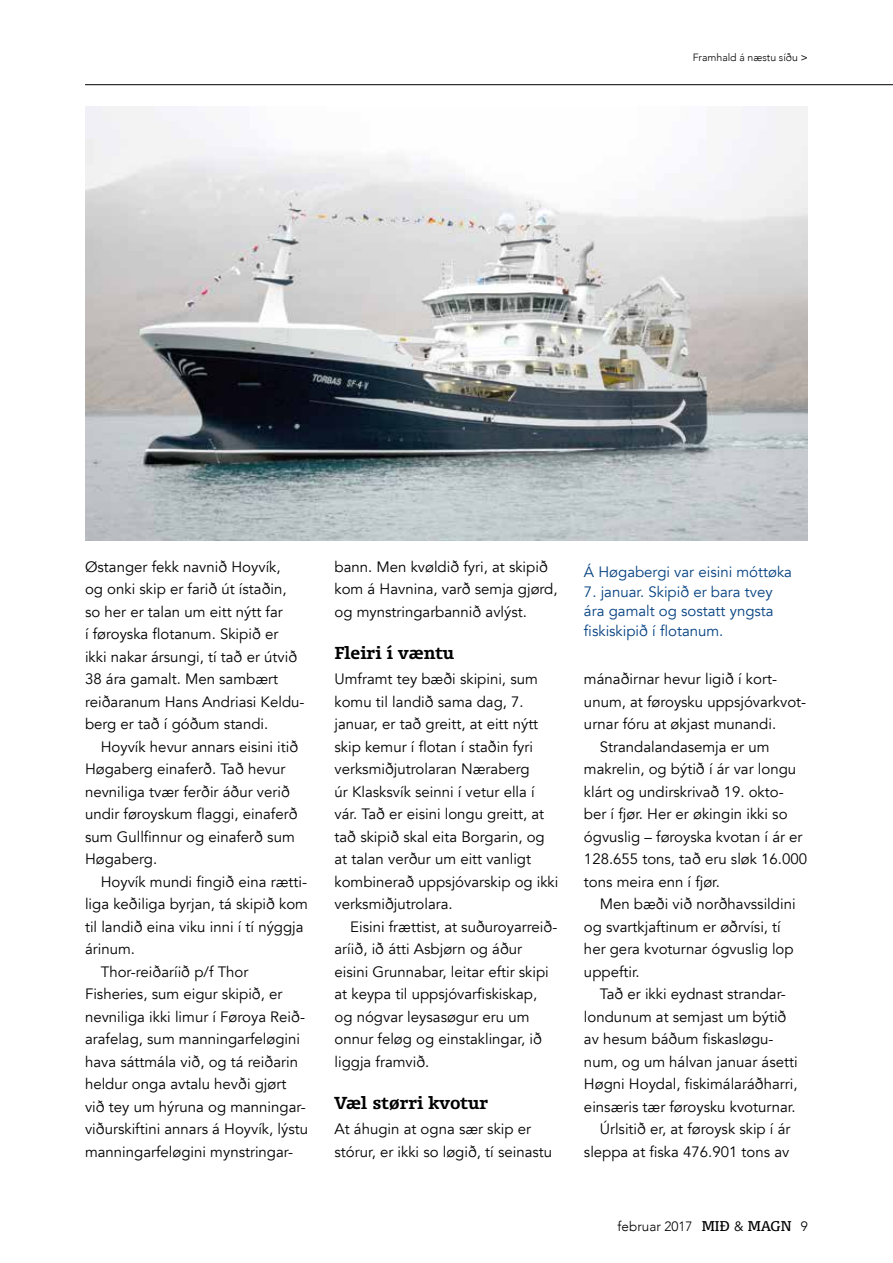
<style>
.page{position:relative;width:893px;height:1263px;background:#fff}
.page>*{position:absolute;margin:0;border:0;box-sizing:border-box;transform-origin:0 0}
.t1{font:16.5px "FF Olsen TF Bold FB";color:#000}
.t2{font:15px/22.5px "Avenir";color:#000}
.t3{font:15px/19.5px "Avenir";color:#054181;text-align:justify}
.t4{font:300 13.5px "Avenir";color:#000}
.t5{font:300 10.5px "Avenir";color:#000}
.s1{font-weight:500}
.s2{font-family:"FF Olsen TF Regular FB";font-weight:400}
.s3{font-weight:400}
</style>
<div class="page">
<hr style="left:85px;top:84px;width:808px;height:1px;background:#000">
<img style="left:85px;top:106px;width:723px;height:435px">
<p class="t5" style="left:693px;top:51px;width:117px">Framhald á næstu síðu <span class="s1">&gt;</span></p>
<p class="t2" style="left:85px;top:555px;width:221px">Østanger fekk navnið Hoyvík,<br>og onki skip er farið út ístaðin, so her er talan um eitt nýtt far<br>í føroyska flotanum. Skipið er<br>ikki nakar ársungi, tí tað er útvið<br>38 ára gamalt. Men sambært reiðaranum Hans Andriasi Keldu&shy;berg er tað í góðum standi.</p>
<p class="t2" style="left:85px;top:735px;width:215px;text-indent:16px">Hoyvík hevur annars eisini itið<br>Høgaberg einaferð. Tað hevur nevniliga tvær ferðir áður verið undir føroyskum flaggi, einaferð sum Gullfinnur og einaferð sum<br>Høgaberg.</p>
<p class="t2" style="left:101px;top:870px;width:208px">Hoyvík mundi fingið eina rætti-</p>
<p class="t2" style="left:85px;top:893px;width:225px">liga keðiliga byrjan, tá skipið kom</p>
<p class="t2" style="left:85px;top:915px;width:220px">til landið eina viku inni í tí nýggja</p>
<p class="t2" style="left:85px;top:938px;width:51px">árinum.</p>
<p class="t2" style="left:101px;top:960px;width:149px">Thor-reiðaríið p/f Thor</p>
<p class="t2" style="left:85px;top:983px;width:199px">Fisheries, sum eigur skipið, er</p>
<p class="t2" style="left:85px;top:1005px;width:221px">nevniliga ikki limur í Føroya Reið-</p>
<p class="t2" style="left:85px;top:1028px;width:216px">arafelag, sum manningarfeløgini</p>
<p class="t2" style="left:85px;top:1050px;width:215px">hava sáttmála við, og tá reiðarin</p>
<p class="t2" style="left:85px;top:1073px;width:203px">heldur onga avtalu hevði gjørt</p>
<p class="t2" style="left:85px;top:1095px;width:222px">við tey um hýruna og manningar-</p>
<p class="t2" style="left:85px;top:1118px;width:225px">viðurskiftini annars á Hoyvík, lýstu</p>
<p class="t2" style="left:85px;top:1140px;width:210px">manningarfeløgini mynstringar-</p>
<p class="t2" style="left:334px;top:555px;width:225px">bann. Men kvøldið fyri, at skipið kom á Havnina, varð semja gjørd, og mynstringarbannið avlýst.</p>
<p class="t1" style="left:334px;top:642px;width:121px">Fleiri í væntu</p>
<p class="t2" style="left:334px;top:668px;width:225px">Umframt tey bæði skipini, sum komu til landið sama dag, 7. januar, er tað greitt, at eitt nýtt skip kemur í flotan í staðin fyri verksmiðjutrolaran Næraberg<br>úr Klasksvík seinni í vetur ella í vár. Tað er eisini longu greitt, at tað skipið skal eita Borgarin, og at talan verður um eitt vanligt kombinerað uppsjóvarskip og ikki verksmiðjutrolara.</p>
<p class="t2" style="left:334px;top:915px;width:224px;text-indent:16px">Eisini frættist, at suðuroyarreið&shy;aríið, ið átti Asbjørn og áður eisini Grunnabar, leitar eftir skipi at keypa til uppsjóvarfiskiskap, og nógvar leysasøgur eru um onnur feløg og einstaklingar, ið liggja framvið.</p>
<p class="t1" style="left:334px;top:1092px;width:155px">Væl størri kvotur</p>
<p class="t2" style="left:334px;top:1118px;width:219px">At áhugin at ogna sær skip er stórur, er ikki so løgið, tí seinastu</p>
<p class="t3" style="left:584px;top:562px;width:210px">Á Høgabergi var eisini móttøka</p>
<p class="t3" style="left:584px;top:582px;width:191px">7. januar. Skipið er bara tvey ára gamalt og sostatt yngsta fiskiskipið í flotanum.</p>
<p class="t2" style="left:584px;top:668px;width:194px">mánaðirnar hevur ligið í kort-</p>
<p class="t2" style="left:584px;top:690px;width:224px">unum, at føroysku uppsjóvarkvot-</p>
<p class="t2" style="left:584px;top:713px;width:194px">urnar fóru at økjast munandi.</p>
<p class="t2" style="left:600px;top:735px;width:171px">Strandalandasemja er um</p>
<p class="t2" style="left:584px;top:758px;width:214px">makrelin, og býtið í ár var longu</p>
<p class="t2" style="left:584px;top:780px;width:201px">klárt og undirskrivað 19. okto-</p>
<p class="t2" style="left:584px;top:803px;width:205px">ber í fjør. Her er økingin ikki so</p>
<p class="t2" style="left:584px;top:825px;width:220px">ógvuslig – føroyska kvotan í ár er</p>
<p class="t2" style="left:584px;top:848px;width:225px">128.655 tons, tað eru sløk 16.000</p>
<p class="t2" style="left:584px;top:870px;width:138px">tons meira enn í fjør.</p>
<p class="t2" style="left:600px;top:893px;width:197px">Men bæði við norðhavssildini</p>
<p class="t2" style="left:584px;top:915px;width:198px">og svartkjaftinum er øðrvísi, tí</p>
<p class="t2" style="left:584px;top:938px;width:211px">her gera kvoturnar ógvuslig lop</p>
<p class="t2" style="left:584px;top:960px;width:57px">uppeftir.</p>
<p class="t2" style="left:600px;top:983px;width:188px">Tað er ikki eydnast strandar-</p>
<p class="t2" style="left:584px;top:1005px;width:204px">londunum at semjast um býtið</p>
<p class="t2" style="left:584px;top:1028px;width:191px">av hesum báðum fiskasløgu-</p>
<p class="t2" style="left:584px;top:1050px;width:215px">num, og um hálvan januar ásetti</p>
<p class="t2" style="left:584px;top:1073px;width:215px">Høgni Hoydal, fiskimálaráðharri,</p>
<p class="t2" style="left:584px;top:1095px;width:213px">einsæris tær føroysku kvoturnar.</p>
<p class="t2" style="left:600px;top:1118px;width:192px">Úrlsitið er, at føroysk skip í ár</p>
<p class="t2" style="left:584px;top:1140px;width:207px">sleppa at fiska 476.901 tons av</p>
<p class="t4" style="left:618px;top:1218px;width:192px">februar 2017 <span class="s2">MIÐ</span> <span class="s3">&amp;</span> <span class="s2">MAGN</span> 9</p>
</div>
